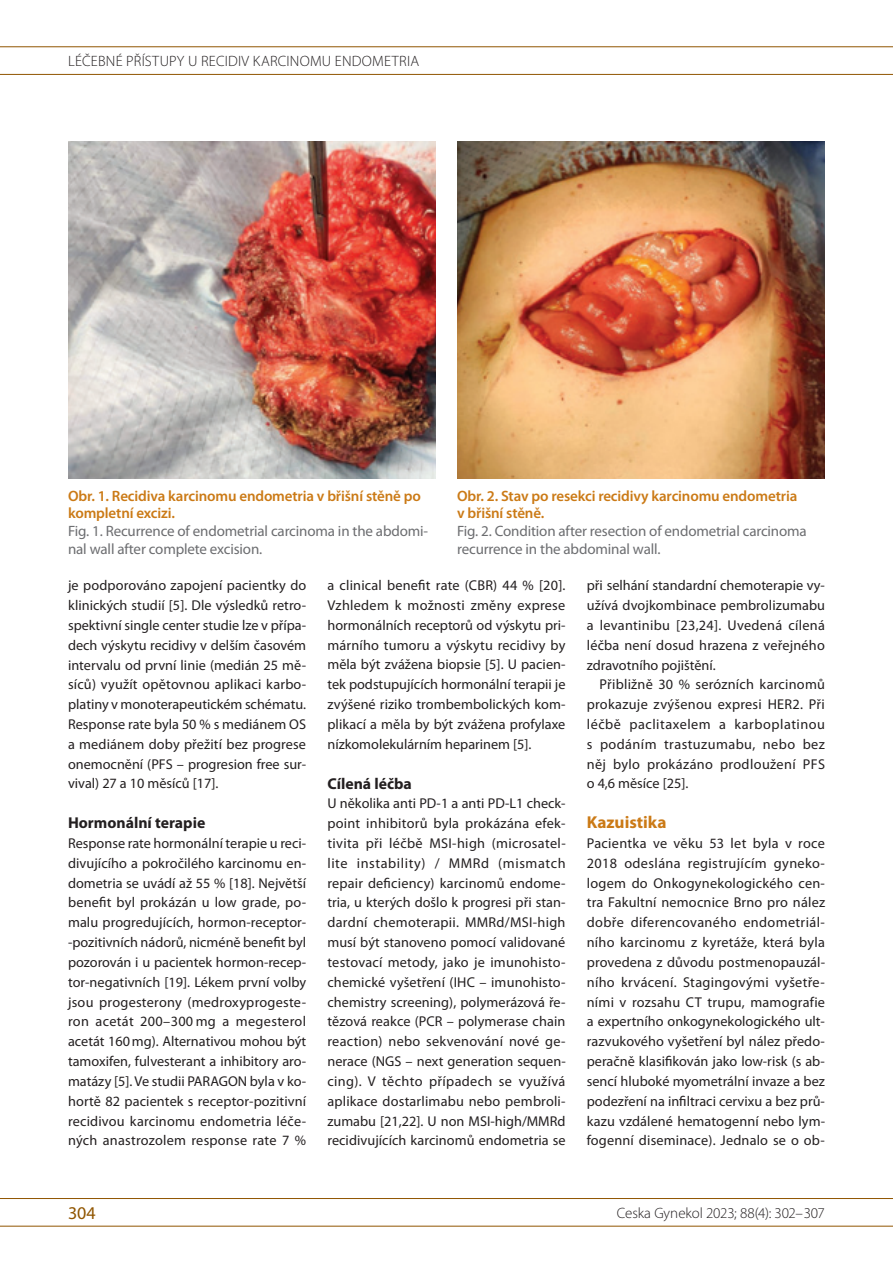
<style>
.page{position:relative;width:893px;height:1263px;background:#fff}
.page>*{position:absolute;margin:0;border:0;box-sizing:border-box;transform-origin:0 0}
.t1{font:18px "Myriad Pro";color:#905500}
.t2{font:700 17.25px "Myriad Pro";color:#cb7a16}
.t3{font:700 15.75px "Myriad Pro";color:#231f20}
.t4{font:15px/17.7px "Myriad Pro";letter-spacing:-.01em;color:#6c6d70}
.t5{font:600 15px/17.7px "Myriad Pro";letter-spacing:-.01em;color:#cb7a16}
.t6{font:300 15px "Myriad Pro";letter-spacing:.01em;color:#231f20}
.t7{font:300 15px "Myriad Pro";letter-spacing:-.01em;color:#231f20}
.t8{font:14.25px/19.8px "Myriad Pro";letter-spacing:.005em;color:#231f20;text-align:justify}
</style>
<div class="page">
<hr style="left:0;top:46px;width:893px;height:1px;background:#905500">
<hr style="left:0;top:74px;width:893px;height:1px;background:#905500">
<hr style="left:0;top:1198px;width:893px;height:1px;background:#905500">
<hr style="left:0;top:1226px;width:893px;height:1px;background:#905500">
<img style="left:68px;top:142px;width:368px;height:337px">
<img style="left:457px;top:142px;width:368px;height:337px">
<p class="t6" style="left:68px;top:53px;width:233px">LÉČEBN É PŘÍSTU PY U RECIDIV KARCINOMU</p>
<p class="t6" style="left:335px;top:53px;width:86px">ENDOM ETRIA</p>
<p class="t5" style="left:68px;top:486px;width:354px">Obr. 1. Recidiva karcinomu endometria v břišní stěně po kompletní excizi.</p>
<p class="t4" style="left:68px;top:522px;width:362px">Fig. 1. Recurrence of endometrial carcinoma in the abdomi&shy;nal wall after complete excision.</p>
<p class="t5" style="left:457px;top:486px;width:342px">Obr. 2. Stav po resekci recidivy karcinomu endometria v břišní stěně.</p>
<p class="t4" style="left:457px;top:522px;width:351px">Fig. 2. Condition after resection of endometrial carcinoma recurrence in the abdominal wall.</p>
<p class="t8" style="left:68px;top:575px;width:240px">je podporováno zapojení pacientky do klinických studií [5]. Dle výsledků retro&shy;spektivní single center studie lze v přípa&shy;dech výskytu recidivy v delším časovém intervalu od první linie (medián 25 mě&shy;síců) využít opětovnou aplikaci karbo&shy;platiny v monoterapeutickém schématu.<br>Response rate byla 50 % s mediánem OS a mediánem doby přežití bez progrese onemocnění (PFS – progresion free sur&shy;vival) 27 a 10 měsíců [17].</p>
<p class="t3" style="left:68px;top:812px;width:139px">Hormonální terapie</p>
<p class="t8" style="left:68px;top:833px;width:240px">Response rate hormonální terapie u reci&shy;divujícího a pokročilého karcinomu en&shy;dometria se uvádí až 55 % [18]. Největší benefit byl prokázán u low grade, po&shy;malu progredujících, hormon-receptor--pozitivních nádorů, nicméně benefit byl pozorován i u pacientek hormon-recep&shy;tor-negativních [19]. Lékem první volby jsou progesterony (medroxyprogeste&shy;ron acetát 200–300 mg a megesterol acetát 160mg). Alternativou mohou být tamoxifen, fulvesterant a inhibitory aro&shy;matázy [5]. Ve studii PARAGON byla v ko&shy;hortě 82 pacientek s receptor-pozitivní recidivou karcinomu endometria léče&shy;ných anastrozolem response rate 7 %</p>
<p class="t8" style="left:327px;top:575px;width:240px">a clinical benefit rate (CBR) 44 % [20].<br>Vzhledem k možnosti změny exprese hormonálních receptorů od výskytu pri&shy;márního tumoru a výskytu recidivy by měla být zvážena biopsie [5]. U pacien&shy;tek podstupujících hormonální terapii je zvýšené riziko trombembolických kom&shy;plikací a měla by být zvážena profylaxe nízkomolekulárním heparinem [5].</p>
<p class="t3" style="left:327px;top:773px;width:86px">Cílená léčba</p>
<p class="t8" style="left:327px;top:793px;width:240px">U několika anti PD-1 a anti PD-L1 check&shy;point inhibitorů byla prokázána efek&shy;tivita při léčbě MSI-high (microsatel&shy;lite instability) / MMRd (mismatch repair deficiency) karcinomů endome&shy;tria, u kterých došlo k progresi při stan&shy;dardní chemoterapii. MMRd/MSI-high musí být stanoveno pomocí validované testovací metody, jako je imunohisto&shy;chemické vyšetření (IHC – imunohisto&shy;chemistry screening), polymerázová ře&shy;tězová reakce (PCR – polymerase chain reaction) nebo sekvenování nové ge&shy;nerace (NGS – next generation sequen&shy;cing). V těchto případech se využívá aplikace dostarlimabu nebo pembroli&shy;zumabu [21,22]. U non MSI-high/MMRd recidivujících karcinomů endometria se</p>
<p class="t8" style="left:587px;top:575px;width:240px">při selhání standardní chemoterapie vy&shy;užívá dvojkombinace pembrolizumabu a levantinibu [23,24]. Uvedená cílená léčba není dosud hrazena z veřejného zdravotního pojištění.</p>
<p class="t8" style="left:587px;top:674px;width:240px;text-indent:13px">Přibližně 30 % serózních karcinomů prokazuje zvýšenou expresi HER2. Při léčbě paclitaxelem a karboplatinou s podáním trastuzumabu, nebo bez něj bylo prokázáno prodloužení PFS o 4,6 měsíce [25].</p>
<p class="t2" style="left:587px;top:811px;width:81px">Kazuistika</p>
<p class="t8" style="left:587px;top:833px;width:240px">Pacientka ve věku 53 let byla v roce 2018 odeslána registrujícím gyneko&shy;logem do Onkogynekologického cen&shy;tra Fakultní nemocnice Brno pro nález dobře diferencovaného endometriál&shy;ního karcinomu z kyretáže, která byla provedena z důvodu postmenopauzál&shy;ního krvácení. Stagingovými vyšetře&shy;ními v rozsahu CT trupu, mamografie a expertního onkogynekologického ult&shy;razvukového vyšetření byl nález předo&shy;peračně klasifikován jako low-risk (s ab&shy;sencí hluboké myometrální invaze a bez podezření na infiltraci cervixu a bez prů&shy;kazu vzdálené hematogenní nebo lym&shy;fogenní diseminace). Jednalo se o ob-</p>
<p class="t1" style="left:68px;top:1202px;width:29px">304</p>
<p class="t7" style="left:617px;top:1205px;width:210px">CESKA GYNEKOL 2023; 88(4): 302–307</p>
</div>
